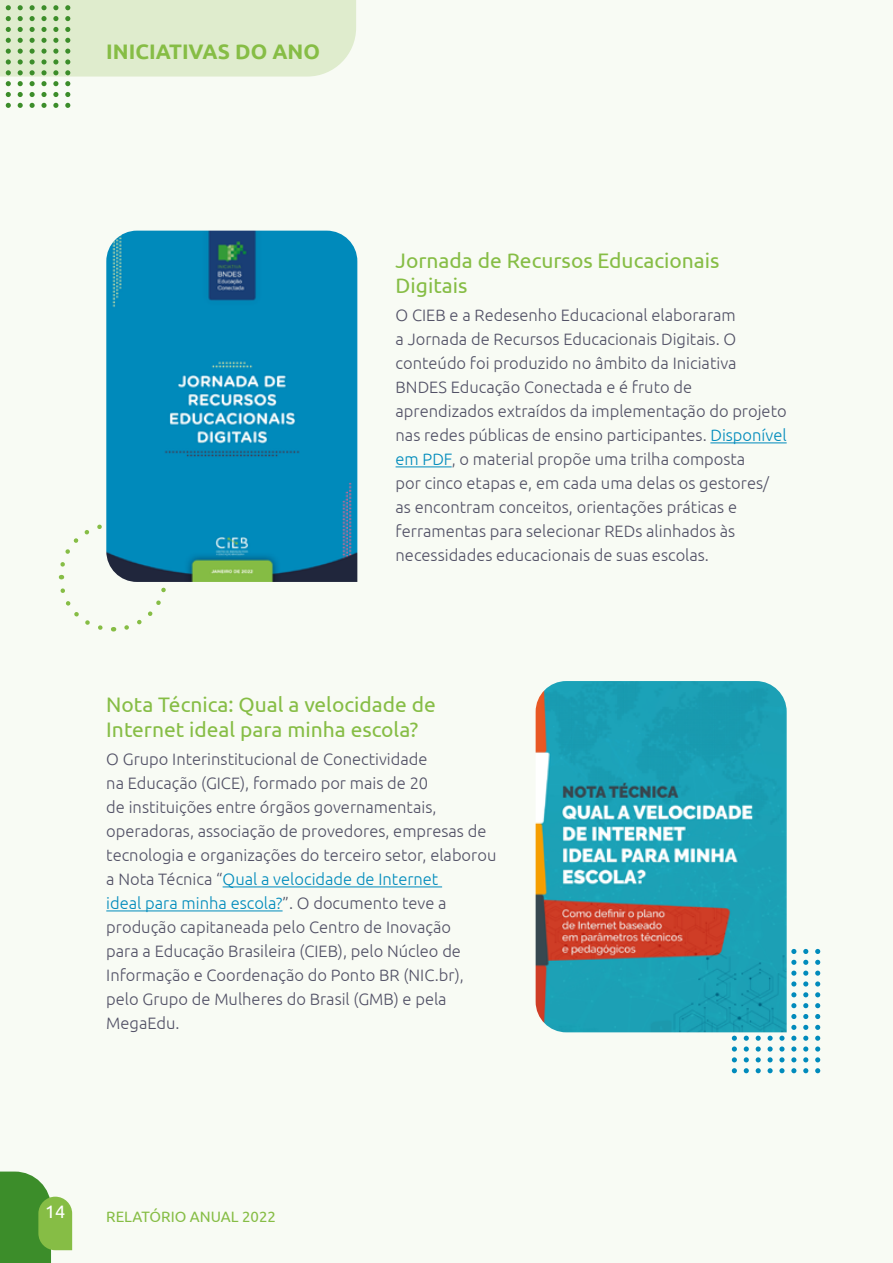
<style>
.page{position:relative;width:893px;height:1263px;background:#f8fbf4}
.page>*{position:absolute;margin:0;border:0;box-sizing:border-box;transform-origin:0 0}
.t1{font:21px/25.2px "Ubuntu";color:#86bd45}
.t2{font:700 21px "Ubuntu";color:#86bd45}
.t3{font:18px "Ubuntu";color:#fff}
.t4{font:300 16.5px/24px "Ubuntu";color:#525166}
.t5{font:15px "Ubuntu";color:#86bd45}
.s1{color:#008bbc}
</style>
<div class="page">
<svg style="left:0;top:1171px;width:72px;height:92px"></svg>
<svg style="left:124px;top:587px;width:42px;height:43px"></svg>
<svg style="left:58px;top:524px;width:44px;height:55px"></svg>
<svg style="left:60px;top:588px;width:54px;height:44px"></svg>
<svg style="left:791px;top:949px;width:5px;height:5px"></svg>
<svg style="left:803px;top:949px;width:5px;height:5px"></svg>
<svg style="left:815px;top:949px;width:5px;height:5px"></svg>
<svg style="left:791px;top:960px;width:5px;height:26px"></svg>
<svg style="left:803px;top:960px;width:5px;height:26px"></svg>
<svg style="left:815px;top:960px;width:5px;height:26px"></svg>
<svg style="left:791px;top:992px;width:5px;height:5px"></svg>
<svg style="left:803px;top:992px;width:5px;height:5px"></svg>
<svg style="left:815px;top:992px;width:5px;height:5px"></svg>
<svg style="left:791px;top:1003px;width:5px;height:5px"></svg>
<svg style="left:803px;top:1003px;width:5px;height:5px"></svg>
<svg style="left:815px;top:1003px;width:5px;height:5px"></svg>
<svg style="left:791px;top:1014px;width:5px;height:5px"></svg>
<svg style="left:803px;top:1014px;width:5px;height:5px"></svg>
<svg style="left:815px;top:1014px;width:5px;height:5px"></svg>
<svg style="left:791px;top:1025px;width:5px;height:5px"></svg>
<svg style="left:803px;top:1025px;width:5px;height:5px"></svg>
<svg style="left:815px;top:1025px;width:5px;height:5px"></svg>
<svg style="left:732px;top:1036px;width:5px;height:15px"></svg>
<svg style="left:744px;top:1036px;width:5px;height:15px"></svg>
<svg style="left:756px;top:1036px;width:5px;height:15px"></svg>
<svg style="left:767px;top:1036px;width:6px;height:15px"></svg>
<svg style="left:779px;top:1036px;width:5px;height:15px"></svg>
<svg style="left:791px;top:1036px;width:5px;height:15px"></svg>
<svg style="left:803px;top:1036px;width:5px;height:15px"></svg>
<svg style="left:815px;top:1036px;width:5px;height:15px"></svg>
<svg style="left:732px;top:1057px;width:5px;height:5px"></svg>
<svg style="left:744px;top:1057px;width:5px;height:5px"></svg>
<svg style="left:756px;top:1057px;width:5px;height:5px"></svg>
<svg style="left:767px;top:1057px;width:6px;height:5px"></svg>
<svg style="left:779px;top:1057px;width:5px;height:5px"></svg>
<svg style="left:791px;top:1057px;width:5px;height:5px"></svg>
<svg style="left:803px;top:1057px;width:5px;height:5px"></svg>
<svg style="left:815px;top:1057px;width:5px;height:5px"></svg>
<svg style="left:732px;top:1068px;width:5px;height:5px"></svg>
<svg style="left:744px;top:1068px;width:5px;height:5px"></svg>
<svg style="left:756px;top:1068px;width:5px;height:5px"></svg>
<svg style="left:767px;top:1068px;width:6px;height:5px"></svg>
<svg style="left:779px;top:1068px;width:5px;height:5px"></svg>
<svg style="left:791px;top:1068px;width:5px;height:5px"></svg>
<svg style="left:803px;top:1068px;width:5px;height:5px"></svg>
<svg style="left:815px;top:1068px;width:5px;height:5px"></svg>
<svg style="left:0;top:0;width:356px;height:86px;background:#dceacc"></svg>
<svg style="left:6px;top:92px;width:5px;height:5px"></svg>
<svg style="left:18px;top:92px;width:5px;height:5px"></svg>
<svg style="left:30px;top:92px;width:5px;height:5px"></svg>
<svg style="left:41px;top:92px;width:6px;height:5px"></svg>
<svg style="left:53px;top:92px;width:5px;height:5px"></svg>
<svg style="left:65px;top:92px;width:5px;height:5px"></svg>
<svg style="left:6px;top:103px;width:5px;height:5px"></svg>
<svg style="left:18px;top:103px;width:5px;height:5px"></svg>
<svg style="left:30px;top:103px;width:5px;height:5px"></svg>
<svg style="left:41px;top:103px;width:6px;height:5px"></svg>
<svg style="left:53px;top:103px;width:5px;height:5px"></svg>
<svg style="left:65px;top:103px;width:5px;height:5px"></svg>
<hr style="left:710px;top:442px;width:77px;height:1px;background:#008bbc">
<hr style="left:396px;top:466px;width:56px;height:1px;background:#008bbc">
<img style="left:106px;top:231px;width:251px;height:351px">
<hr style="left:223px;top:886px;width:219px;height:1px;background:#008bbc">
<hr style="left:106px;top:910px;width:177px;height:1px;background:#008bbc">
<img style="left:536px;top:681px;width:251px;height:351px">
<p class="t2" style="left:106px;top:39px;width:215px">INICIATIVAS DO ANO</p>
<p class="t1" style="left:396px;top:247px;width:325px">Jornada de Recursos Educacionais<br>Digitais</p>
<p class="t4" style="left:396px;top:303px;width:393px">O CIEB e a Redesenho Educacional elaboraram<br>a Jornada de Recursos Educacionais Digitais. O conteúdo foi produzido no âmbito da Iniciativa BNDES Educação Conectada e é fruto de aprendizados extraídos da implementação do projeto nas redes públicas de ensino participantes. <span class="s1">Disponível em PDF</span>, o material propõe uma trilha composta<br>por cinco etapas e, em cada uma delas os gestores/ as encontram conceitos, orientações práticas e ferramentas para selecionar REDs alinhados às necessidades educacionais de suas escolas.</p>
<p class="t1" style="left:106px;top:691px;width:331px">Nota Técnica: Qual a velocidade de<br>Internet ideal para minha escola?</p>
<p class="t4" style="left:106px;top:747px;width:392px">O Grupo Interinstitucional de Conectividade<br>na Educação (GICE), formado por mais de 20<br>de instituições entre órgãos governamentais, operadoras, associação de provedores, empresas de tecnologia e organizações do terceiro setor, elaborou a Nota Técnica “<span class="s1">Qual a velocidade de Internet<br>ideal para minha escola?</span>”. O documento teve a produção capitaneada pelo Centro de Inovação<br>para a Educação Brasileira (CIEB), pelo Núcleo de Informação e Coordenação do Ponto BR (NIC.br), pelo Grupo de Mulheres do Brasil (GMB) e pela MegaEdu.</p>
<p class="t3" style="left:45px;top:1200px;width:22px">14</p>
<p class="t5" style="left:106px;top:1207px;width:171px">RELATÓRIO ANUAL 2022</p>
</div>
